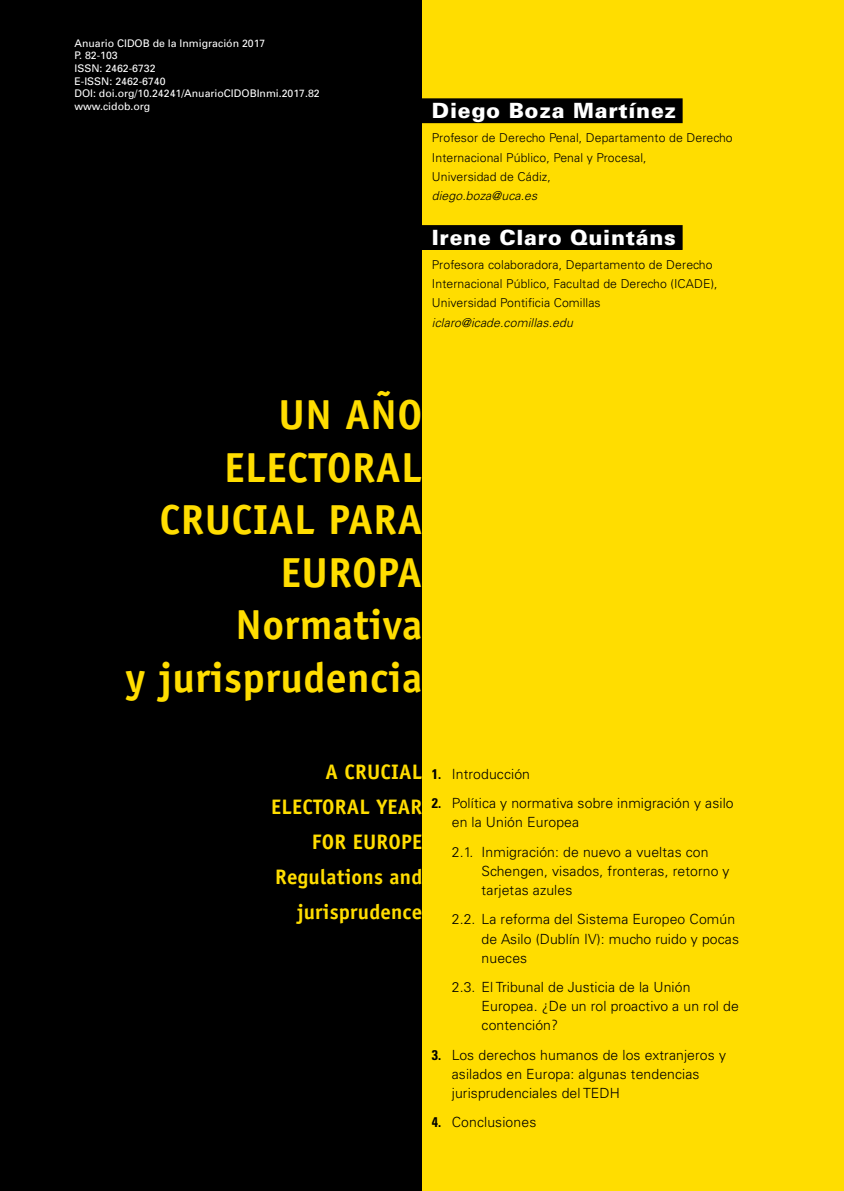
<style>
.page{position:relative;width:844px;height:1191px;background:#fff}
.page>*{position:absolute;margin:0;border:0;box-sizing:border-box;transform-origin:0 0}
.t1{font:700 42px/52.5px "Officina Sans Std";letter-spacing:.01em;color:#fd0;text-align:right}
.t2{font:700 21px/35px "Officina Sans Std";letter-spacing:.01em;color:#fd0;text-align:right}
.t3{font:900 21px "Univers";letter-spacing:.035em;color:#fff}
.t4{font:300 14px/19.2px "Univers";letter-spacing:.01em;color:#000}
.t5{font:300 12.25px/19.2px "Univers";letter-spacing:.01em;color:#000}
.t6{font:italic 300 12.25px "Univers";letter-spacing:.01em;color:#000}
.t7{font:10.5px/12.6px "Univers";color:#fff}
.s1{font-weight:700;font-stretch:condensed}
</style>
<div class="page">
<div style="left:0;top:0;width:843px;height:1191px;background:#fd0"></div>
<div style="left:0;top:0;width:422px;height:1191px;background:#000"></div>
<div style="left:305px;top:99px;width:376px;height:23px;background:#000"></div>
<div style="left:304px;top:98px;width:378px;height:25px;border:2px solid #000"></div>
<div style="left:305px;top:226px;width:376px;height:23px;background:#000"></div>
<div style="left:304px;top:225px;width:378px;height:25px;border:2px solid #000"></div>
<p class="t7" style="left:74px;top:37px;width:247px">Anuario CIDOB de la Inmigración 2017<br>P. 82-103<br>ISSN: 2462-6732<br>E-ISSN: 2462-6740<br>DOI: doi.org/10.24241/AnuarioCIDOBInmi.2017.82 www.cidob.org</p>
<h2 class="t3" style="left:432px;top:98px;width:246px">Diego Boza Martínez</h2>
<p class="t5" style="left:432px;top:128px;width:302px">Profesor de Derecho Penal, Departamento de Derecho<br>Internacional Público, Penal y Procesal,<br>Universidad de Cádiz,</p>
<p class="t6" style="left:432px;top:188px;width:107px">diego.boza@uca.es</p>
<h2 class="t3" style="left:432px;top:224px;width:245px">Irene Claro Quintáns</h2>
<p class="t5" style="left:432px;top:254px;width:287px">Profesora colaboradora, Departamento de Derecho<br>Internacional Público, Facultad de Derecho (ICADE),<br>Universidad Pontificia Comillas</p>
<p class="t6" style="left:432px;top:315px;width:142px">iclaro@icade.comillas.edu</p>
<h1 class="t1" style="left:125px;top:388px;width:298px">UN AÑO<br>ELECTORAL<br>CRUCIAL PARA<br>EUROPA<br>Normativa<br>y jurisprudencia</h1>
<h2 class="t2" style="left:271px;top:754px;width:153px">A CRUCIAL<br>ELECTORAL YEAR<br>FOR EUROPE<br>Regulations and jurisprudence</h2>
<p class="t4" style="left:432px;top:764px;width:100px"><span class="s1">1.</span> Introducción</p>
<p class="t4" style="left:451px;top:793px;width:283px;text-indent:-20px"><span class="s1">2.</span> Política y normativa sobre inmigración y asilo en la Unión Europea</p>
<p class="t4" style="left:481px;top:841px;width:249px;text-indent:-30px">2.1. Inmigración: de nuevo a vueltas con<br>Schengen, visados, fronteras, retorno y tarjetas azules</p>
<p class="t4" style="left:481px;top:909px;width:259px;text-indent:-30px">2.2. La reforma del Sistema Europeo Común de Asilo (Dublín IV): mucho ruido y pocas nueces</p>
<p class="t4" style="left:481px;top:977px;width:259px;text-indent:-30px">2.3. El Tribunal de Justicia de la Unión<br>Europea. ¿De un rol proactivo a un rol de contención?</p>
<p class="t4" style="left:451px;top:1044px;width:276px;text-indent:-20px"><span class="s1">3.</span> Los derechos humanos de los extranjeros y asilados en Europa: algunas tendencias jurisprudenciales del TEDH</p>
<p class="t4" style="left:432px;top:1112px;width:106px"><span class="s1">4.</span> Conclusiones</p>
</div>
